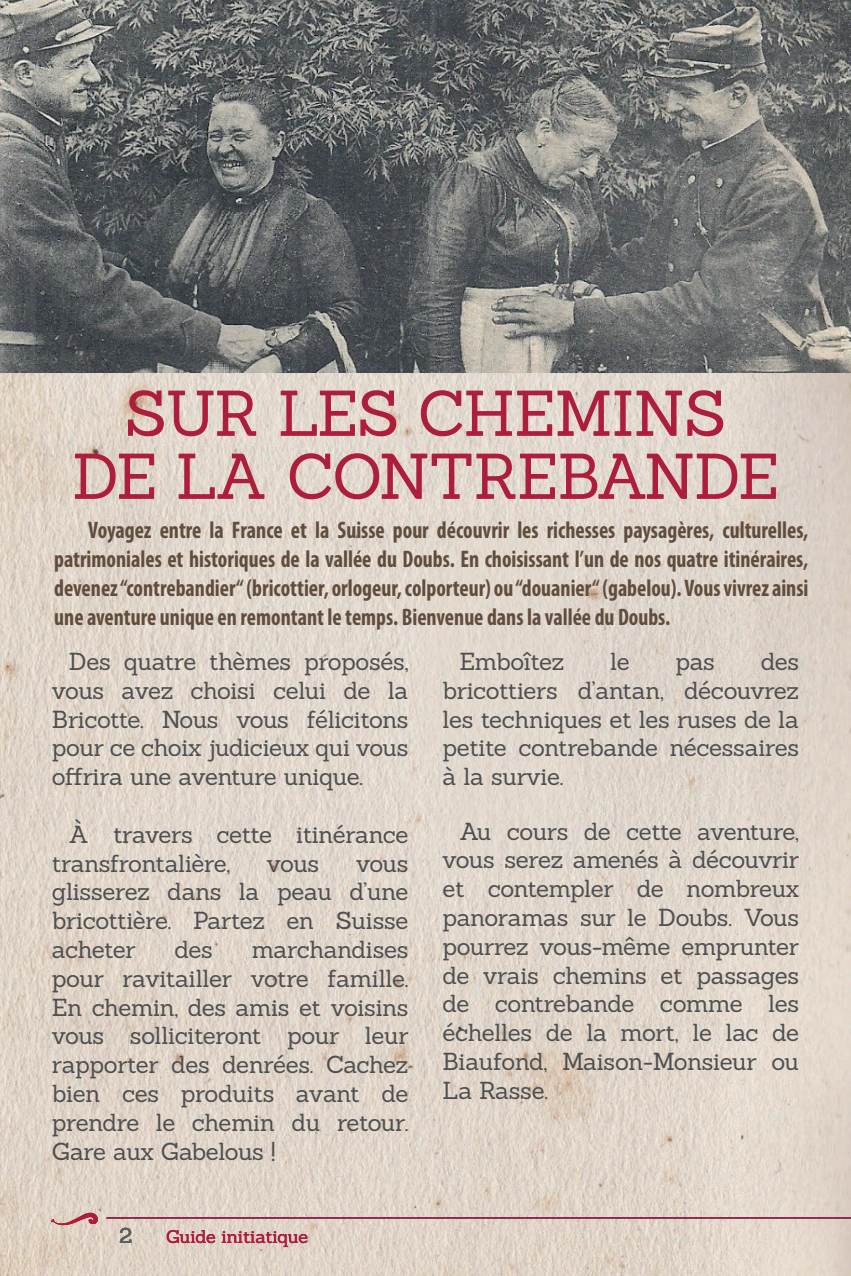
<style>
.page{position:relative;width:851px;height:1276px;background:#fff}
.page>*{position:absolute;margin:0;border:0;box-sizing:border-box;transform-origin:0 0}
.t1{font:63px/63px "Sanchez";letter-spacing:-.03em;color:#ad1d3c;text-align:center}
.t2{font:24px/28.8px "Sanchez";letter-spacing:-.015em;color:#4e4f50;text-align:justify}
.t3{font:700 condensed 24px/28.8px "Myriad Pro";color:#614d3e;text-align:justify;scale:.92 1}
.t4{font:21px "Sanchez";color:#5f5f62}
.t5{font:18px "Sanchez";letter-spacing:-.01em;color:#ad1d3c}
</style>
<div class="page">
<img style="left:0;top:372px;width:850px;height:904px">
<img style="left:0;top:0;width:850px;height:372px">
<hr style="left:106px;top:1217px;width:744px;height:1px;background:#861643">
<svg style="left:51px;top:1211px;width:48px;height:15px"></svg>
<h1 class="t1" style="left:72px;top:381px;width:708px">SUR LES CHEMINS<br>DE LA CONTREBANDE</h1>
<p class="t3" style="left:54px;top:515px;width:821px;text-indent:34px">Voyagez entre la France et la Suisse pour découvrir les richesses paysagères, culturelles, patrimoniales et historiques de la vallée du Doubs. En choisissant l’un de nos quatre itinéraires, devenez “contrebandier“ (bricottier, orlogeur, colporteur) ou “douanier“ (gabelou). Vous vivrez ainsi une aventure unique en remontant le temps. Bienvenue dans la vallée du Doubs.</p>
<p class="t2" style="left:52px;top:647px;width:358px;text-indent:17px">Des quatre thèmes proposés, vous avez choisi celui de la Bricotte. Nous vous félicitons pour ce choix judicieux qui vous offrira une aventure unique.</p>
<p class="t2" style="left:52px;top:819px;width:358px;text-indent:17px">À travers cette itinérance transfrontalière,</p>
<p class="t2" style="left:52px;top:848px;width:358px;text-indent:304px">vous glisserez dans la peau d’une bricottière. Partez en Suisse acheter</p>
<p class="t2" style="left:267px;top:848px;width:54px">vous</p>
<p class="t2" style="left:52px;top:935px;width:358px;text-indent:200px">marchandises pour ravitailler votre famille.<br>En chemin, des amis et voisins vous solliciteront pour leur rapporter des denrées. Cachez bien ces produits avant de prendre le chemin du retour.<br>Gare aux Gabelous !</p>
<p class="t2" style="left:174px;top:935px;width:40px">des</p>
<p class="t4" style="left:119px;top:1221px;width:14px">2</p>
<p class="t5" style="left:166px;top:1224px;width:144px">Guide initiatique</p>
<p class="t2" style="left:459px;top:647px;width:106px">Emboîtez</p>
<p class="t2" style="left:610px;top:647px;width:21px">le</p>
<p class="t2" style="left:675px;top:647px;width:41px">pas</p>
<p class="t2" style="left:442px;top:647px;width:358px;text-indent:318px">des bricottiers d’antan, découvrez les techniques et les ruses de la petite contrebande nécessaires à la survie.</p>
<p class="t2" style="left:442px;top:816px;width:358px;text-indent:17px">Au cours de cette aventure, vous serez amenés à découvrir et contempler de nombreux panoramas sur le Doubs. Vous pourrez vous-même emprunter de vrais chemins et passages de contrebande comme les échelles de la mort, le lac de Biaufond, Maison-Monsieur ou La Rasse.</p>
</div>
